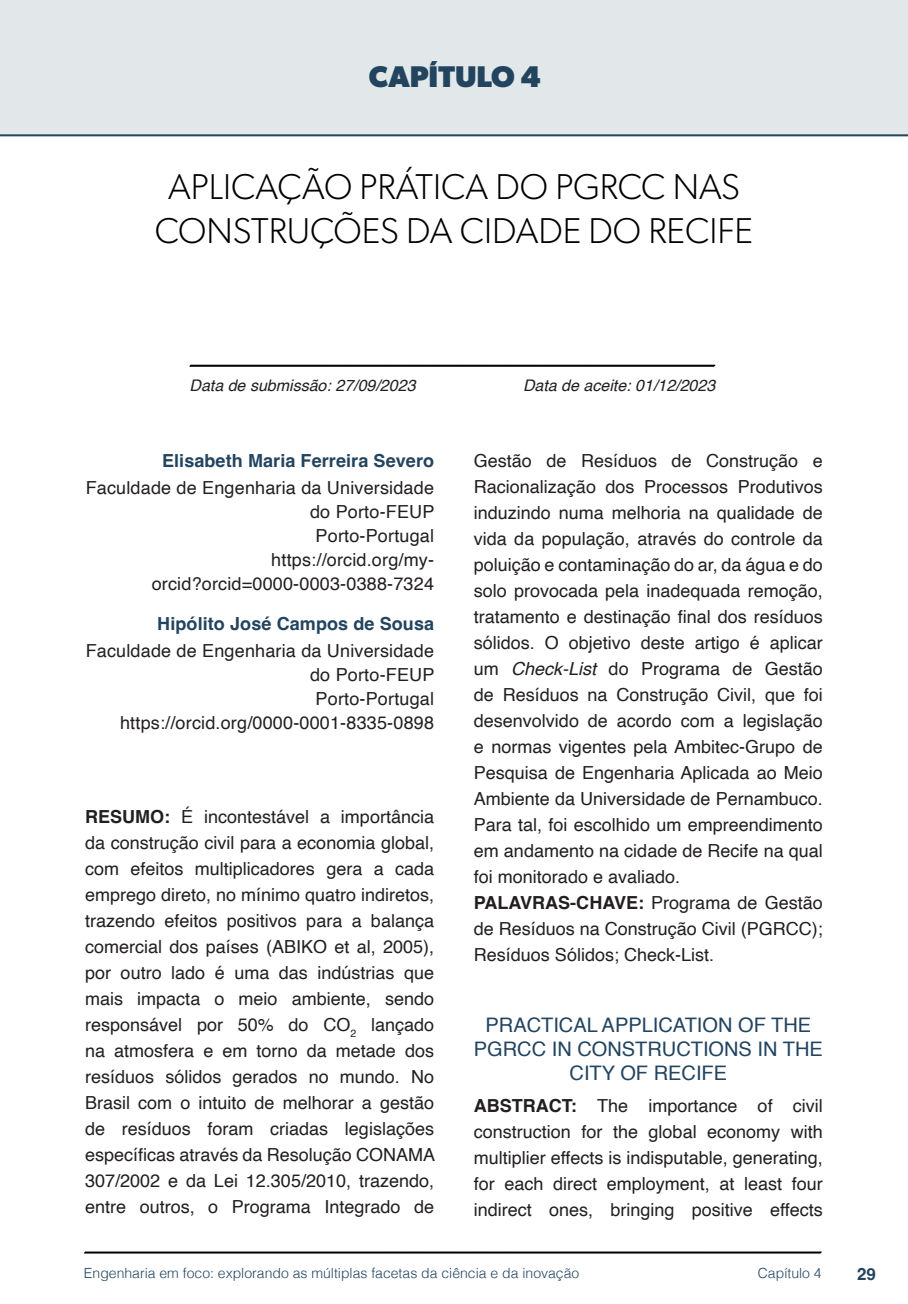
<style>
.page{position:relative;width:908px;height:1304px;background:#fff}
.page>*{position:absolute;margin:0;border:0;box-sizing:border-box;transform-origin:0 0}
.t1{font:300 36px/44px "Gibson";color:#000;text-align:center}
.t2{font:700 30px "Gibson";color:#23445f}
.t3{font:20px/24px "Helvetica";color:#23445f;text-align:center}
.t4{font:18px/26px "Helvetica";color:#231f20;text-align:right}
.t5{font:700 18px "Helvetica";letter-spacing:.005em;color:#23445f}
.t6{font:700 16.8px "Helvetica";color:#23445f}
.t7{font:italic 16px "Helvetica";color:#231f20}
.t8{font:300 14px "Helvetica";color:#23445f}
.s1{font-weight:700}
.s2{font-style:italic}
</style>
<div class="page">
<svg style="left:84px;top:1251px;width:737px;height:3px;background:#515151"></svg>
<svg style="left:189px;top:364px;width:526px;height:3px;background:#4f4f4f"></svg>
<div style="left:0;top:0;width:907px;height:136px;background:#e2e7e9"></div>
<div style="left:44px;top:72px;width:68px;height:61px;background:#e2e7e9"></div>
<h2 class="t2" style="left:369px;top:58px;width:173px">CAPÍTULO 4</h2>
<h1 class="t1" style="left:155px;top:164px;width:599px">APLICAÇÃO PRÁTICA DO PGRCC NAS<br>CONSTRUÇÕES DA CIDADE DO RECIFE</h1>
<p class="t7" style="left:189px;top:373px;width:227px">Data de submissão: 27/09/2023</p>
<p class="t7" style="left:523px;top:373px;width:194px">Data de aceite: 01/12/2023</p>
<p class="t5" style="left:162px;top:450px;width:273px">Elisabeth Maria Ferreira Severo</p>
<p class="t4" style="left:86px;top:477px;width:350px;line-height:24px">Faculdade de Engenharia da Universidade do Porto-FEUP<br>Porto-Portugal<br>https://orcid.org/my&shy;orcid?orcid=0000-0003-0388-7324</p>
<p class="t5" style="left:157px;top:612px;width:278px">Hipólito José Campos de Sousa</p>
<p class="t4" style="left:86px;top:639px;width:350px;line-height:24px">Faculdade de Engenharia da Universidade do Porto-FEUP<br>Porto-Portugal https://orcid.org/0000-0001-8335-0898</p>
<p class="t4" style="left:85px;top:804px;width:351px;text-align:justify"><span class="s1">RESUMO:</span> É incontestável a importância da construção civil para a economia global, com efeitos multiplicadores gera a cada emprego direto, no mínimo quatro indiretos, trazendo efeitos positivos para a balança comercial dos países (ABIKO et al, 2005), por outro lado é uma das indústrias que mais impacta o meio ambiente, sendo responsável por 50% do CO<sub>2</sub> lançado na atmosfera e em torno da metade dos resíduos sólidos gerados no mundo. No Brasil com o intuito de melhorar a gestão de resíduos foram criadas legislações específicas através da Resolução CONAMA 307/2002 e da Lei 12.305/2010, trazendo, entre outros, o Programa Integrado de</p>
<p class="t4" style="left:473px;top:448px;width:350px;text-align:left">Gestão de Resíduos de Construção e Racionalização dos Processos Produtivos induzindo numa melhoria na qualidade de vida da população, através do controle da poluição e contaminação do ar, da água e do solo provocada pela inadequada remoção, tratamento e destinação final dos resíduos sólidos. O objetivo deste artigo é aplicar um <span class="s2">Check-List</span> do Programa de Gestão de Resíduos na Construção Civil, que foi desenvolvido de acordo com a legislação e normas vigentes pela Ambitec-Grupo de Pesquisa de Engenharia Aplicada ao Meio Ambiente da Universidade de Pernambuco.<br>Para tal, foi escolhido um empreendimento em andamento na cidade de Recife na qual foi monitorado e avaliado.<br><span class="s1">PALAVRAS-CHAVE:</span> Programa de Gestão de Resíduos na Construção Civil (PGRCC); Resíduos Sólidos; Check-List.</p>
<p class="t3" style="left:473px;top:1014px;width:350px">PRACTICAL APPLICATION OF THE<br>PGRCC IN CONSTRUCTIONS IN THE<br>CITY OF RECIFE</p>
<p class="t4" style="left:473px;top:1093px;width:350px;text-align:justify"><span class="s1">ABSTRACT:</span> The importance of civil construction for the global economy with multiplier effects is indisputable, generating, for each direct employment, at least four indirect ones, bringing positive effects</p>
<p class="t8" style="left:84px;top:1261px;width:496px">Engenharia em foco: explorando as múltiplas facetas da ciência e da inovação</p>
<p class="t8" style="left:757px;top:1261px;width:65px">Capítulo 4</p>
<p class="t6" style="left:856px;top:1264px;width:20px">29</p>
</div>
